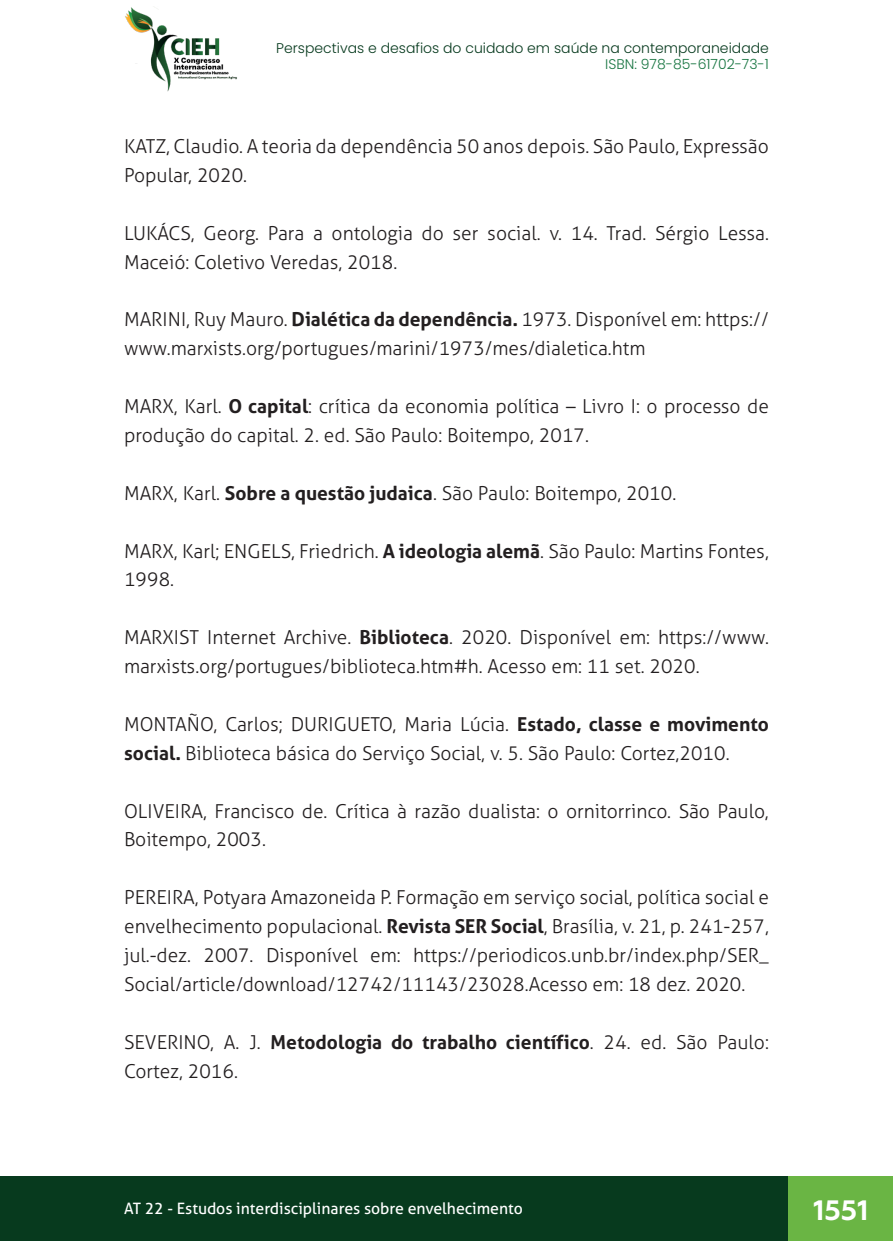
<style>
.page{position:relative;width:893px;height:1241px;background:#fff}
.page>*{position:absolute;margin:0;border:0;box-sizing:border-box;transform-origin:0 0}
.t1{font:700 28px "Geometria";color:#fff}
._12_REFERENCIAS{font:300 19.25px/28.9px "Aller";color:#231f20}
.t2{font:15.75px "Aller";color:#fff}
.t3{font:300 14px "Poppins";color:#073a1e}
.t4{font:300 14px "Poppins";color:#177541}
.s1{font-weight:700}
</style>
<div class="page">
<div style="left:0;top:1176px;width:893px;height:64px;background:#073a1e"></div>
<div style="left:789px;top:1176px;width:104px;height:64px;background:#6ab544"></div>
<img style="left:125px;top:6px;width:112px;height:86px">
<p class="t3" style="left:276px;top:39px;width:494px">Perspectivas e desafios do cuidado em saúde na contemporaneidade</p>
<p class="t4" style="left:605px;top:56px;width:165px">ISBN: 978-85-61702-73-1</p>
<p class="_12_REFERENCIAS" style="left:124px;top:131px;width:646px">KATZ, Claudio. A teoria da dependência 50 anos depois. São Paulo, Expressão<br>Popular, 2020.</p>
<p class="_12_REFERENCIAS" style="left:124px;top:218px;width:646px">LUKÁCS, Georg. Para a ontologia do ser social. v. 14. Trad. Sérgio Lessa.<br>Maceió: Coletivo Veredas, 2018.</p>
<p class="_12_REFERENCIAS" style="left:124px;top:305px;width:646px">MARINI, Ruy Mauro. <span class="s1">Dialética da dependência.</span> 1973. Disponível em: https:// www.marxists.org/portugues/marini/1973/mes/dialetica.htm</p>
<p class="_12_REFERENCIAS" style="left:124px;top:391px;width:646px">MARX, Karl. <span class="s1">O capital</span>: crítica da economia política – Livro I: o processo de produção do capital. 2. ed. São Paulo: Boitempo, 2017.</p>
<p class="_12_REFERENCIAS" style="left:124px;top:478px;width:554px">MARX, Karl. <span class="s1">Sobre a questão judaica</span>. São Paulo: Boitempo, 2010.</p>
<p class="_12_REFERENCIAS" style="left:124px;top:536px;width:646px">MARX, Karl; ENGELS, Friedrich. <span class="s1">A ideologia alemã</span>. São Paulo: Martins Fontes,<br>1998.</p>
<p class="_12_REFERENCIAS" style="left:124px;top:622px;width:646px">MARXIST Internet Archive. <span class="s1">Biblioteca</span>. 2020. Disponível em: https://www. marxists.org/portugues/biblioteca.htm#h. Acesso em: 11 set. 2020.</p>
<p class="_12_REFERENCIAS" style="left:124px;top:709px;width:646px">MONTAÑO, Carlos; DURIGUETO, Maria Lúcia. <span class="s1">Estado, classe e movimento social.</span> Biblioteca básica do Serviço Social, v. 5. São Paulo: Cortez,2010.</p>
<p class="_12_REFERENCIAS" style="left:124px;top:796px;width:646px">OLIVEIRA, Francisco de. Crítica à razão dualista: o ornitorrinco. São Paulo,<br>Boitempo, 2003.</p>
<p class="_12_REFERENCIAS" style="left:124px;top:882px;width:646px;text-align:justify">PEREIRA, Potyara Amazoneida P. Formação em serviço social, política social e envelhecimento populacional. <span class="s1">Revista SER Social</span>, Brasília, v. 21, p. 241-257, jul.-dez. 2007. Disponível em: https://periodicos.unb.br/index.php/SER_ Social/article/download/12742/11143/23028.Acesso em: 18 dez. 2020.</p>
<p class="_12_REFERENCIAS" style="left:124px;top:1027px;width:646px">SEVERINO, A. J. <span class="s1">Metodologia do trabalho científico</span>. 24. ed. São Paulo:<br>Cortez, 2016.</p>
<p class="t2" style="left:124px;top:1198px;width:400px">AT 22 - Estudos interdisciplinares sobre envelhecimento</p>
<h1 class="t1" style="left:813px;top:1192px;width:56px">1551</h1>
</div>
